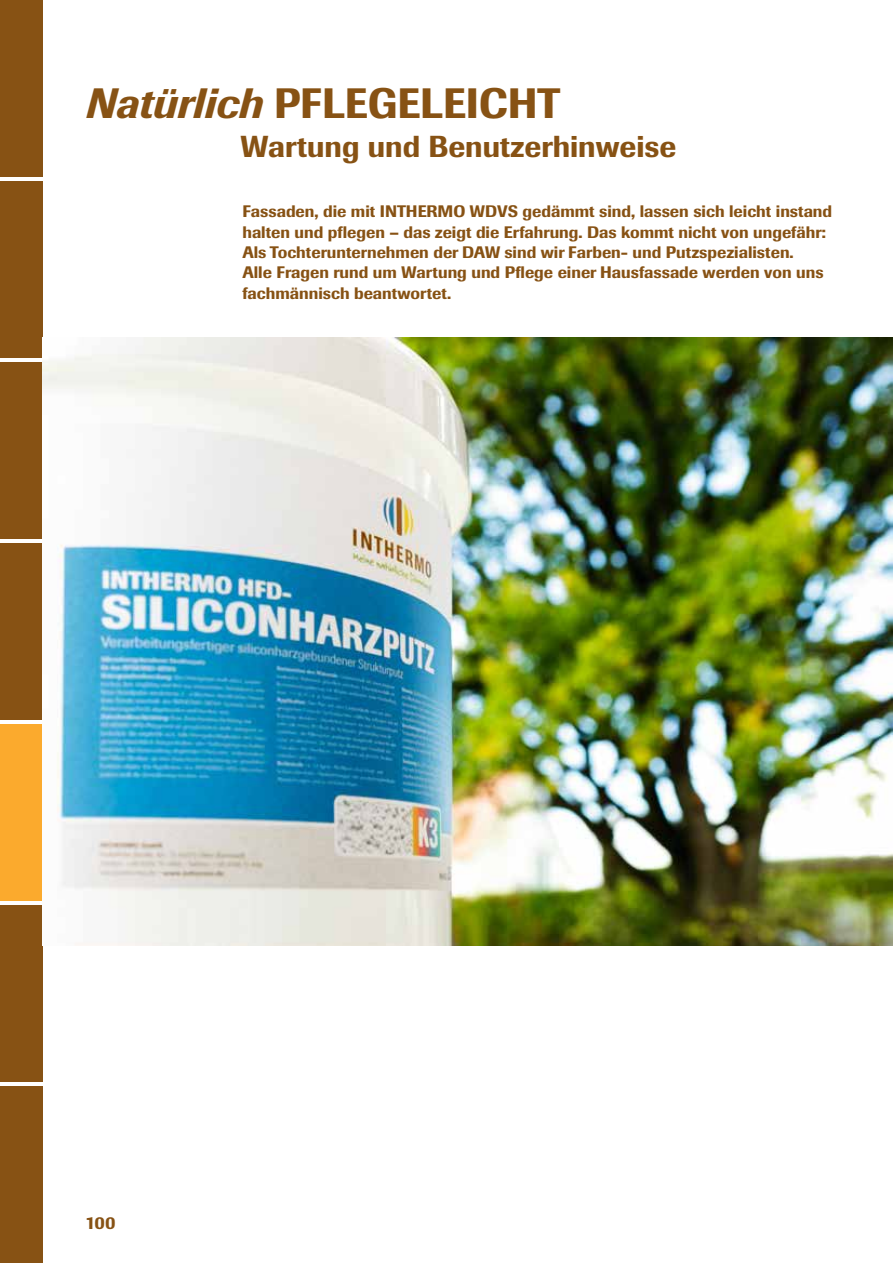
<style>
.page{position:relative;width:893px;height:1263px;background:#fff}
.page>*{position:absolute;margin:0;border:0;box-sizing:border-box;transform-origin:0 0}
.t1{font:italic 500 42px "Imago BQ";color:#875214}
.t2{font:500 42px "Imago BQ";color:#875214}
.t3{font:500 30px "Imago BQ";color:#875214}
.t4{font:500 18px "Imago BQ";color:#875214}
.t5{font:500 16.5px/20.4px "Imago BQ";color:#875214}
.s1{font-style:normal}
</style>
<div class="page">
<div style="left:0;top:0;width:43px;height:176px;background:#875214"></div>
<div style="left:0;top:905px;width:43px;height:177px;background:#875214"></div>
<div style="left:0;top:1086px;width:43px;height:177px;background:#875214"></div>
<div style="left:0;top:181px;width:43px;height:177px;background:#875214"></div>
<div style="left:0;top:362px;width:43px;height:177px;background:#875214"></div>
<div style="left:0;top:543px;width:43px;height:177px;background:#875214"></div>
<div style="left:0;top:724px;width:43px;height:177px;background:#fbaa2d"></div>
<img style="left:43px;top:337px;width:850px;height:608px">
<h1 class="t1" style="left:85px;top:79px;width:260px">Natürlich <span class="s1">pflegelei</span></h1>
<h1 class="t2" style="left:479px;top:78px;width:55px">cht</h1>
<h2 class="t3" style="left:241px;top:129px;width:437px">Wartung und Benutzerhinweise</h2>
<p class="t5" style="left:242px;top:201px;width:591px">Fassaden, die mit INTHERMO WDVS gedämmt sind, lassen sich leicht instand halten und pflegen – das zeigt die Erfahrung. Das kommt nicht von ungefähr:<br>Als Tochterunternehmen der DAW sind wir Farben- und Putzspezialisten.<br>Alle Fragen rund um Wartung und Pflege einer Hausfassade werden von uns fachmännisch beantwortet.</p>
<p class="t4" style="left:85px;top:1212px;width:32px">100</p>
</div>
